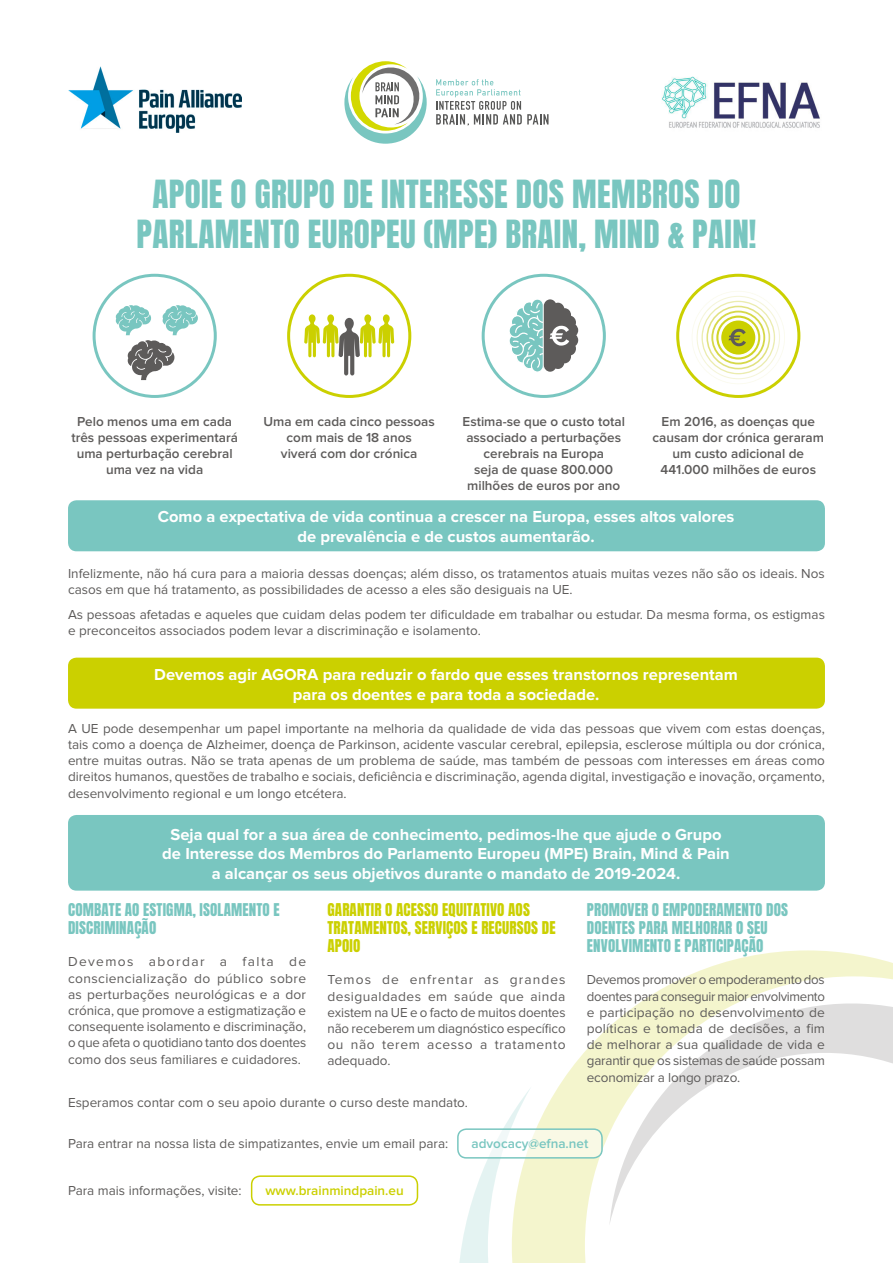
<style>
.page{position:relative;width:893px;height:1263px;background:#fff}
.page>*{position:absolute;margin:0;border:0;box-sizing:border-box;transform-origin:0 0}
.t1{font:33px/39.6px "Anton";letter-spacing:.01em;color:#79c6c0;text-align:center}
.t2{font:700 16.5px/19.8px "Proxima Nova";color:#fff;text-align:center}
.t3{font:15px/18px "Anton";letter-spacing:.01em;color:#79c6c0}
.t4{font:15px/18px "Anton";letter-spacing:.01em;color:#cbd000}
.t5{font:13.5px/16.2px "Proxima Nova";color:#5d5b5a;text-align:justify}
.t6{font:600 13.5px/16.2px "Proxima Nova";color:#5d5b5a;text-align:center}
.t7{font:600 13.5px "Proxima Nova";color:#cbd000}
.t8{font:600 13.5px "Proxima Nova";color:#79c6c0}
</style>
<div class="page">
<svg style="left:457px;top:1115px;width:55px;height:148px"></svg>
<svg style="left:512px;top:950px;width:381px;height:313px"></svg>
<svg style="left:609px;top:980px;width:284px;height:283px"></svg>
<img style="left:68px;top:67px;width:173px;height:66px">
<svg style="left:344px;top:61px;width:83px;height:83px"></svg>
<svg style="left:436px;top:79px;width:113px;height:47px"></svg>
<img style="left:662px;top:76px;width:158px;height:52px">
<div style="left:68px;top:815px;width:757px;height:76px;background:#79c6c0;border-radius:9px"></div>
<div style="left:68px;top:658px;width:757px;height:51px;background:#cbd000;border-radius:9px"></div>
<div style="left:68px;top:500px;width:757px;height:51px;background:#79c6c0;border-radius:9px"></div>
<div style="left:93px;top:274px;width:124px;height:124px;border:3px solid #79c6c0;border-radius:50%"></div>
<div style="left:287px;top:274px;width:124px;height:124px;border:3px solid #cbd000;border-radius:50%"></div>
<div style="left:482px;top:274px;width:124px;height:124px;border:3px solid #79c6c0;border-radius:50%"></div>
<div style="left:676px;top:274px;width:124px;height:124px;border:3px solid #cbd000;border-radius:50%"></div>
<svg style="left:304px;top:314px;width:90px;height:61px"></svg>
<svg style="left:116px;top:305px;width:82px;height:75px"></svg>
<svg style="left:509px;top:299px;width:69px;height:73px"></svg>
<svg style="left:692px;top:291px;width:93px;height:93px"></svg>
<div style="left:251px;top:1175px;width:167px;height:30px;border:2px solid #cbd000;border-radius:9px"></div>
<div style="left:458px;top:1129px;width:144px;height:29px;background:linear-gradient(to right,#feffff,#f8f8df);border-radius:9px"></div>
<div style="left:457px;top:1128px;width:146px;height:30px;border:2px solid #79c6c0;border-radius:9px"></div>
<h1 class="t1" style="left:137px;top:177px;width:621px">APOIE O GRUPO DE INTERESSE DOS MEMBROS DO<br>PARLAMENTO EUROPEU (MPE) BRAIN, MIND &amp; PAIN!</h1>
<p class="t6" style="left:71px;top:413px;width:168px">Pelo menos uma em cada três pessoas experimentará uma perturbação cerebral uma vez na vida</p>
<p class="t6" style="left:264px;top:413px;width:173px">Uma em cada cinco pessoas com mais de 18 anos<br>viverá com dor crónica</p>
<p class="t6" style="left:463px;top:413px;width:164px">Estima-se que o custo total associado a perturbações cerebrais na Europa<br>seja de quase 800.000 milhões de euros por ano</p>
<p class="t6" style="left:652px;top:413px;width:173px">Em 2016, as doenças que causam dor crónica geraram um custo adicional de<br>441.000 milhões de euros</p>
<p class="t2" style="left:158px;top:507px;width:578px">Como a expectativa de vida continua a crescer na Europa, esses altos valores de prevalência e de custos aumentarão.</p>
<p class="t5" style="left:68px;top:565px;width:758px">Infelizmente, não há cura para a maioria dessas doenças; além disso, os tratamentos atuais muitas vezes não são os ideais. Nos casos em que há tratamento, as possibilidades de acesso a eles são desiguais na UE.</p>
<p class="t5" style="left:68px;top:606px;width:758px">As pessoas afetadas e aqueles que cuidam delas podem ter dificuldade em trabalhar ou estudar. Da mesma forma, os estigmas e preconceitos associados podem levar a discriminação e isolamento.</p>
<p class="t2" style="left:154px;top:665px;width:585px">Devemos agir AGORA para reduzir o fardo que esses transtornos representam para os doentes e para toda a sociedade.</p>
<p class="t5" style="left:68px;top:720px;width:758px">A UE pode desempenhar um papel importante na melhoria da qualidade de vida das pessoas que vivem com estas doenças, tais como a doença de Alzheimer, doença de Parkinson, acidente vascular cerebral, epilepsia, esclerose múltipla ou dor crónica, entre muitas outras. Não se trata apenas de um problema de saúde, mas também de pessoas com interesses em áreas como direitos humanos, questões de trabalho e sociais, deficiência e discriminação, agenda digital, investigação e inovação, orçamento, desenvolvimento regional e um longo etcétera.</p>
<p class="t2" style="left:162px;top:824px;width:569px">Seja qual for a sua área de conhecimento, pedimos-lhe que ajude o Grupo de Interesse dos Membros do Parlamento Europeu (MPE) Brain, Mind &amp; Pain a alcançar os seus objetivos durante o mandato de 2019-2024.</p>
<p class="t3" style="left:68px;top:902px;width:213px">COMBATE AO ESTIGMA, ISOLAMENTO E<br>DISCRIMINAÇÃO</p>
<p class="t5" style="left:68px;top:954px;width:240px">Devemos abordar a falta de consciencialização do público sobre as perturbações neurológicas e a dor crónica, que promove a estigmatização e consequente isolamento e discriminação, o que afeta o quotidiano tanto dos doentes como dos seus familiares e cuidadores.</p>
<p class="t4" style="left:327px;top:902px;width:230px">GARANTIR O ACESSO EQUITATIVO AOS<br>TRATAMENTOS, SERVIÇOS E RECURSOS DE<br>APOIO</p>
<p class="t5" style="left:327px;top:972px;width:240px">Temos de enfrentar as grandes desigualdades em saúde que ainda existem na UE e o facto de muitos doentes não receberem um diagnóstico específico ou não terem acesso a tratamento adequado.</p>
<p class="t5" style="left:68px;top:1094px;width:401px">Esperamos contar com o seu apoio durante o curso deste mandato.</p>
<p class="t3" style="left:587px;top:902px;width:203px">PROMOVER O EMPODERAMENTO DOS<br>DOENTES PARA MELHORAR O SEU<br>ENVOLVIMENTO E PARTICIPAÇÃO</p>
<p class="t5" style="left:587px;top:972px;width:240px">Devemos promover o empoderamento dos doentes para conseguir maior envolvimento e participação no desenvolvimento de políticas e tomada de decisões, a fim de melhorar a sua qualidade de vida e garantir que os sistemas de saúde possam economizar a longo prazo.</p>
<p class="t5" style="left:68px;top:1135px;width:382px">Para entrar na nossa lista de simpatizantes, envie um email para:</p>
<p class="t5" style="left:68px;top:1182px;width:175px">Para mais informações, visite:</p>
<p class="t7" style="left:265px;top:1182px;width:140px">www.brainmindpain.eu</p>
<p class="t8" style="left:471px;top:1135px;width:118px">advocacy@efna.net</p>
</div>
